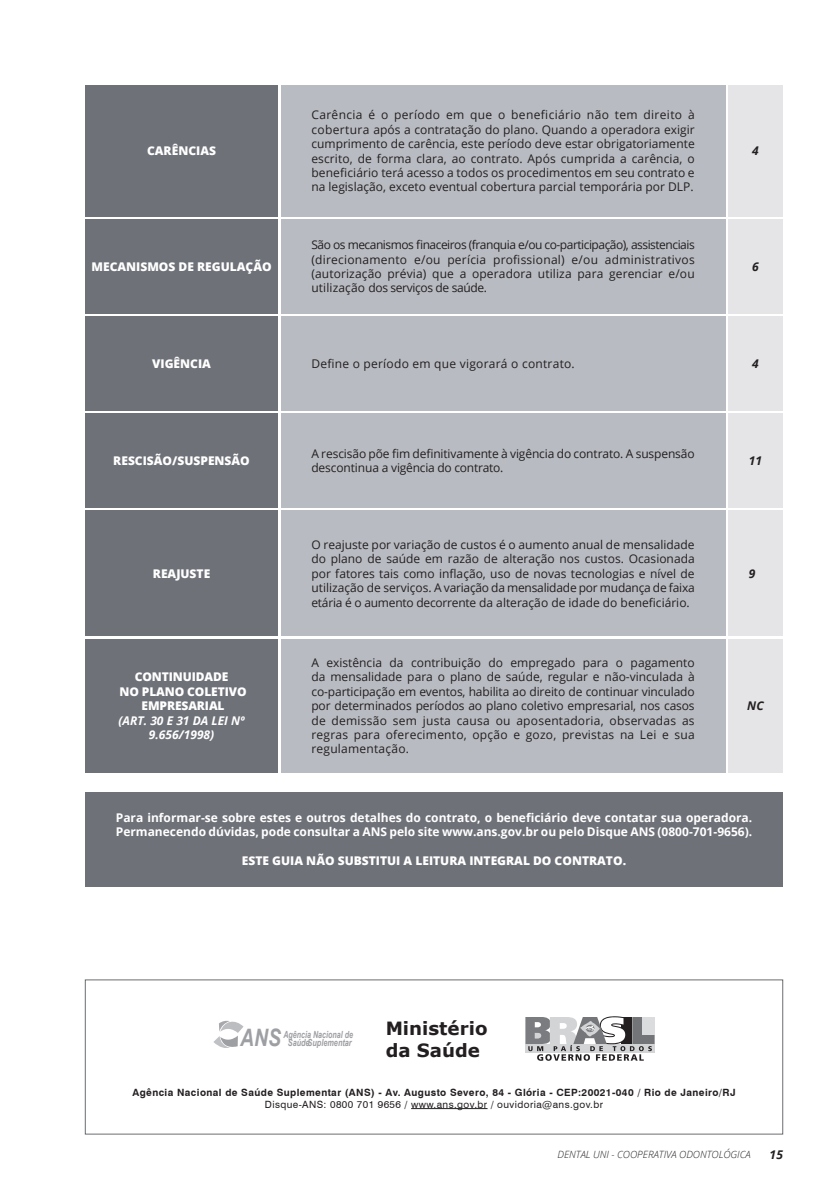
<style>
.page{position:relative;width:840px;height:1191px;background:#fff}
.page>*{position:absolute;margin:0;border:0;box-sizing:border-box;transform-origin:0 0}
.t1{font:italic 700 24px "Arial Narrow";color:#9e9fa3}
.t2{font:700 18.2px/22.2px "Verdana";color:#231f20}
.t3{font:12px/14.4px "Open Sans";color:#231f20;text-align:justify}
.t4{font:700 12px/14.4px "Open Sans";color:#fff}
.t5{font:800 12px/14.4px "Open Sans";color:#fff;text-align:center}
.t6{font:12px "Open Sans";letter-spacing:.02em;color:#231f20}
.t7{font:italic 700 12px/14.4px "Open Sans";color:#fff;text-align:center}
.t8{font:italic 700 12px "Open Sans";color:#231f20}
.t9{font:700 10px "Swiss 721 BT";letter-spacing:.04em;color:#231f20}
.t10{font:10px "Swiss 721 BT";letter-spacing:.04em;color:#231f20}
.t11{font:italic 300 10px "Open Sans";color:#231f20}
.t12{font:italic 700 9.8px "Arial Narrow";color:#9e9fa3;scale:.88 1}
.t13{font:italic 700 9.8px "Arial Narrow";color:#9e9fa3;scale:.9 1}
</style>
<div class="page">
<div style="left:85px;top:85px;width:193px;height:131px;background:#6e7178"></div>
<div style="left:85px;top:316px;width:193px;height:94px;background:#6e7178"></div>
<div style="left:85px;top:639px;width:193px;height:133px;background:#6e7178"></div>
<div style="left:85px;top:219px;width:193px;height:94px;background:#6e7178"></div>
<div style="left:85px;top:510px;width:193px;height:126px;background:#6e7178"></div>
<div style="left:85px;top:413px;width:193px;height:95px;background:#6e7178"></div>
<div style="left:85px;top:792px;width:697px;height:94px;background:#6e7178"></div>
<div style="left:727px;top:85px;width:55px;height:131px;background:#e5e5e7"></div>
<div style="left:727px;top:316px;width:55px;height:94px;background:#e5e5e7"></div>
<div style="left:727px;top:639px;width:55px;height:133px;background:#e5e5e7"></div>
<div style="left:727px;top:219px;width:55px;height:94px;background:#e5e5e7"></div>
<div style="left:727px;top:510px;width:55px;height:126px;background:#e5e5e7"></div>
<div style="left:727px;top:413px;width:55px;height:95px;background:#e5e5e7"></div>
<div style="left:280px;top:85px;width:445px;height:131px;background:#b8bbc1"></div>
<div style="left:280px;top:316px;width:445px;height:94px;background:#b8bbc1"></div>
<div style="left:280px;top:639px;width:445px;height:133px;background:#b8bbc1"></div>
<div style="left:280px;top:219px;width:445px;height:94px;background:#b8bbc1"></div>
<div style="left:280px;top:510px;width:445px;height:126px;background:#b8bbc1"></div>
<div style="left:280px;top:413px;width:445px;height:95px;background:#b8bbc1"></div>
<hr style="left:411px;top:1108px;width:76px;height:1px;background:#231f20">
<div style="left:85px;top:979px;width:697px;height:155px;border:1px solid #6c6d70"></div>
<svg style="left:538px;top:1060px;width:106px;height:1px"></svg>
<svg style="left:525px;top:1016px;width:129px;height:44px"></svg>
<svg style="left:213px;top:1020px;width:30px;height:28px"></svg>
<p class="t5" style="left:147px;top:143px;width:70px">CARÊNCIAS</p>
<p class="t3" style="left:311px;top:107px;width:384px">Carência é o período em que o beneficiário não tem direito à cobertura após a contratação do plano. Quando a operadora exigir cumprimento de carência, este período deve estar obrigatoriamente escrito, de forma clara, ao contrato. Após cumprida a carência, o beneficiário terá acesso a todos os procedimentos em seu contrato e na legislação, exceto eventual cobertura parcial temporária por DLP.</p>
<p class="t8" style="left:751px;top:142px;width:8px">4</p>
<p class="t5" style="left:91px;top:259px;width:181px">MECANISMOS DE REGULAÇÃO</p>
<p class="t3" style="left:311px;top:237px;width:384px">São os mecanismos finaceiros (franquia e/ou co-participação), assistenciais (direcionamento e/ou perícia profissional) e/ou administrativos (autorização prévia) que a operadora utiliza para gerenciar e/ou utilização dos serviços de saúde.</p>
<p class="t8" style="left:751px;top:258px;width:8px">6</p>
<p class="t5" style="left:152px;top:356px;width:60px">VIGÊNCIA</p>
<p class="t6" style="left:311px;top:355px;width:265px">Define o período em que vigorará o contrato.</p>
<p class="t8" style="left:751px;top:355px;width:8px">4</p>
<p class="t5" style="left:113px;top:453px;width:138px">RESCISÃO/SUSPENSÃO</p>
<p class="t3" style="left:311px;top:446px;width:384px">A rescisão põe fim definitivamente à vigência do contrato. A suspensão descontinua a vigência do contrato.</p>
<p class="t8" style="left:748px;top:452px;width:15px">11</p>
<p class="t5" style="left:153px;top:565px;width:59px">REAJUSTE</p>
<p class="t3" style="left:311px;top:537px;width:384px">O reajuste por variação de custos é o aumento anual de mensalidade do plano de saúde em razão de alteração nos custos. Ocasionada por fatores tais como inflação, uso de novas tecnologias e nível de utilização de serviços. A variação da mensalidade por mudança de faixa etária é o aumento decorrente da alteração de idade do beneficiário.</p>
<p class="t8" style="left:748px;top:565px;width:8px">9</p>
<p class="t5" style="left:119px;top:669px;width:128px">CONTINUIDADE<br>NO PLANO COLETIVO<br>EMPRESARIAL</p>
<p class="t7" style="left:118px;top:712px;width:128px">(ART. 30 E 31 DA LEI Nº<br>9.656/1998)</p>
<p class="t3" style="left:311px;top:655px;width:384px">A existência da contribuição do empregado para o pagamento da mensalidade para o plano de saúde, regular e não-vinculada à co-participação em eventos, habilita ao direito de continuar vinculado por determinados períodos ao plano coletivo empresarial, nos casos de demissão sem justa causa ou aposentadoria, observadas as regras para oferecimento, opção e gozo, previstas na Lei e sua regulamentação.</p>
<p class="t8" style="left:746px;top:697px;width:18px">NC</p>
<p class="t4" style="left:116px;top:810px;width:637px">Para informar-se sobre estes e outros detalhes do contrato, o beneficiário deve contatar sua operadora.<br>Permanecendo dúvidas, pode consultar a ANS pelo site www.ans.gov.br ou pelo Disque ANS (0800-701-9656).</p>
<p class="t5" style="left:242px;top:853px;width:385px">ESTE GUIA NÃO SUBSTITUI A LEITURA INTEGRAL DO CONTRATO.</p>
<h1 class="t1" style="left:240px;top:1019px;width:42px">ANS</h1>
<p class="t13" style="left:288px;top:1035px;width:73px">Saúde Suplementar</p>
<p class="t12" style="left:283px;top:1027px;width:80px">Agência Nacional de</p>
<h2 class="t2" style="left:385px;top:1016px;width:103px">Ministério da Saúde</h2>
<p class="t9" style="left:132px;top:1085px;width:604px">Agência Nacional de Saúde Suplementar (ANS) - Av. Augusto Severo, 84 - Glória - CEP:20021-040 / Rio de Janeiro/RJ</p>
<p class="t10" style="left:265px;top:1097px;width:339px">Disque-ANS: 0800 701 9656 / www.ans.gov.br / ouvidoria@ans.gov.br</p>
<p class="t11" style="left:557px;top:1147px;width:194px">DENTAL UNI - COOPERATIVA ODONTOLÓGICA</p>
<p class="t8" style="left:769px;top:1145px;width:15px">15</p>
</div>
